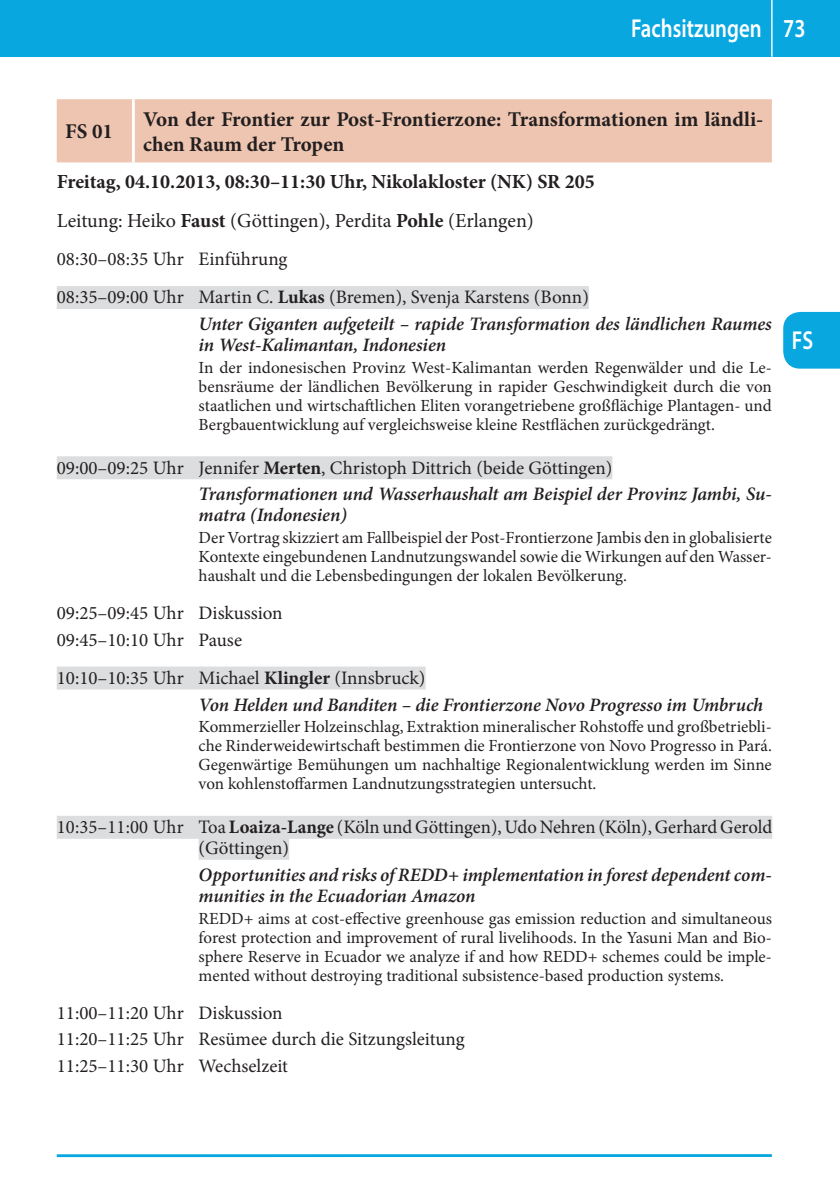
<style>
.page{position:relative;width:840px;height:1191px;background:#fff}
.page>*{position:absolute;margin:0;border:0;box-sizing:border-box;transform-origin:0 0}
.t1{font:600 26px "Myriad Pro";color:#fff;scale:.8 1}
.t2{font:700 21px/25.2px "Minion Pro";letter-spacing:-.005em;color:#231f20}
.t3{font:700 20px/39px "Minion Pro";color:#231f20}
.t4{font:italic 600 19px/21px "Minion Pro";letter-spacing:-.005em;color:#231f20}
.t5{font:19px/26.6px "Minion Pro";letter-spacing:-.005em;color:#231f20}
.t6{font:17px/19px "Minion Pro";color:#231f20;text-align:justify}
.s1{font-weight:400}
.s2{font-weight:700}
.s3{font-weight:400;font-style:normal}
.s4{font-weight:700;font-style:normal}
</style>
<div class="page">
<div style="left:0;top:0;width:839px;height:57px;background:#08a7e0"></div>
<hr style="left:770px;top:0;width:2px;height:57px;background:#fff">
<hr style="left:57px;top:1154px;width:714px;height:3px;background:#08a7e0">
<div style="left:783px;top:312px;width:56px;height:57px;background:#08a7e0"></div>
<div style="left:57px;top:286px;width:531px;height:23px;background:#dcdddf"></div>
<div style="left:57px;top:456px;width:555px;height:23px;background:#dcdddf"></div>
<div style="left:57px;top:666px;width:368px;height:23px;background:#dcdddf"></div>
<div style="left:57px;top:816px;width:714px;height:22px;background:#dcdddf"></div>
<div style="left:198px;top:837px;width:91px;height:22px;background:#dcdddf"></div>
<div style="left:57px;top:99px;width:714px;height:63px;background:#eec5b0"></div>
<hr style="left:132px;top:99px;width:3px;height:63px;background:#fff">
<h1 class="t1" style="left:630px;top:12px;width:219px">Fachsitzungen 73</h1>
<p class="t2" style="left:143px;top:106px;width:621px">Von der Frontier zur Post-Frontierzone: Transformationen im ländli&shy;chen Raum der Tropen</p>
<p class="t3" style="left:57px;top:162px;width:539px">Freitag, 04.10.2013, 08:30–11:30 Uhr, Nikolakloster (NK) SR 205<br><span class="s1">Leitung: Heiko</span> Faust <span class="s1">(Göttingen), Perdita</span> Pohle <span class="s1">(Erlangen)</span></p>
<p class="t5" style="left:57px;top:240px;width:533px;line-height:38px">08:30–08:35 Uhr Einführung<br>08:35–09:00 Uhr Martin C. <span class="s2">Lukas</span> (Bremen), Svenja Karstens (Bonn)</p>
<p class="t4" style="left:198px;top:313px;width:574px">Unter Giganten aufgeteilt – rapide Transformation des ländlichen Raumes in West-Kalimantan, Indonesien</p>
<p class="t6" style="left:198px;top:358px;width:574px">In der indonesischen Provinz West-Kalimantan werden Regenwälder und die Le&shy;bensräume der ländlichen Bevölkerung in rapider Geschwindigkeit durch die von staatlichen und wirtschaftlichen Eliten vorangetriebene großflächige Plantagen- und Bergbauentwicklung auf vergleichsweise kleine Restflächen zurückgedrängt.</p>
<p class="t4" style="left:198px;top:454px;width:574px;line-height:26.6px;text-indent:-142px"><span class="s3">09:00–09:25 Uhr Jennifer</span> <span class="s4">Merten</span><span class="s3">, Christoph Dittrich (beide Göttingen)<br></span>Transformationen und Wasserhaushalt am Beispiel der Provinz Jambi, Su-</p>
<p class="t4" style="left:198px;top:504px;width:150px">matra (Indonesien)</p>
<p class="t6" style="left:198px;top:528px;width:574px">Der Vortrag skizziert am Fallbeispiel der Post-Frontierzone Jambis den in globalisierte Kontexte eingebundenen Landnutzungswandel sowie die Wirkungen auf den Wasser&shy;haushalt und die Lebensbedingungen der lokalen Bevölkerung.</p>
<p class="t5" style="left:57px;top:600px;width:227px">09:25–09:45 Uhr Diskussion<br>09:45–10:10 Uhr Pause</p>
<p class="t4" style="left:198px;top:664px;width:566px;line-height:26.6px;text-indent:-142px"><span class="s3">10:10–10:35 Uhr Michael</span> <span class="s4">Klingler</span> <span class="s3">(Innsbruck)<br></span>Von Helden und Banditen – die Frontierzone Novo Progresso im Umbruch</p>
<p class="t6" style="left:198px;top:717px;width:574px">Kommerzieller Holzeinschlag, Extraktion mineralischer Rohstoffe und großbetriebli&shy;che Rinderweidewirtschaft bestimmen die Frontierzone von Novo Progresso in Pará.<br>Gegenwärtige Bemühungen um nachhaltige Regionalentwicklung werden im Sinne von kohlenstoffarmen Landnutzungsstrategien untersucht.</p>
<p class="t5" style="left:198px;top:816px;width:574px;line-height:21px;text-indent:-142px">10:35–11:00 Uhr Toa <span class="s2">Loaiza-Lange</span> (Köln und Göttingen), Udo Nehren (Köln), Gerhard Gerold (Göttingen)</p>
<p class="t4" style="left:198px;top:864px;width:574px">Opportunities and risks of REDD+ implementation in forest dependent com&shy;munities in the Ecuadorian Amazon</p>
<p class="t6" style="left:198px;top:908px;width:574px">REDD+ aims at cost-effective greenhouse gas emission reduction and simultaneous forest protection and improvement of rural livelihoods. In the Yasuni Man and Bio&shy;sphere Reserve in Ecuador we analyze if and how REDD+ schemes could be imple&shy;mented without destroying traditional subsistence-based production systems.</p>
<p class="t5" style="left:57px;top:999px;width:409px">11:00–11:20 Uhr Diskussion<br>11:20–11:25 Uhr Resümee durch die Sitzungsleitung<br>11:25–11:30 Uhr Wechselzeit</p>
<p class="t2" style="left:65px;top:119px;width:49px">FS 01</p>
<h1 class="t1" style="left:791px;top:324px;width:28px">FS</h1>
</div>
